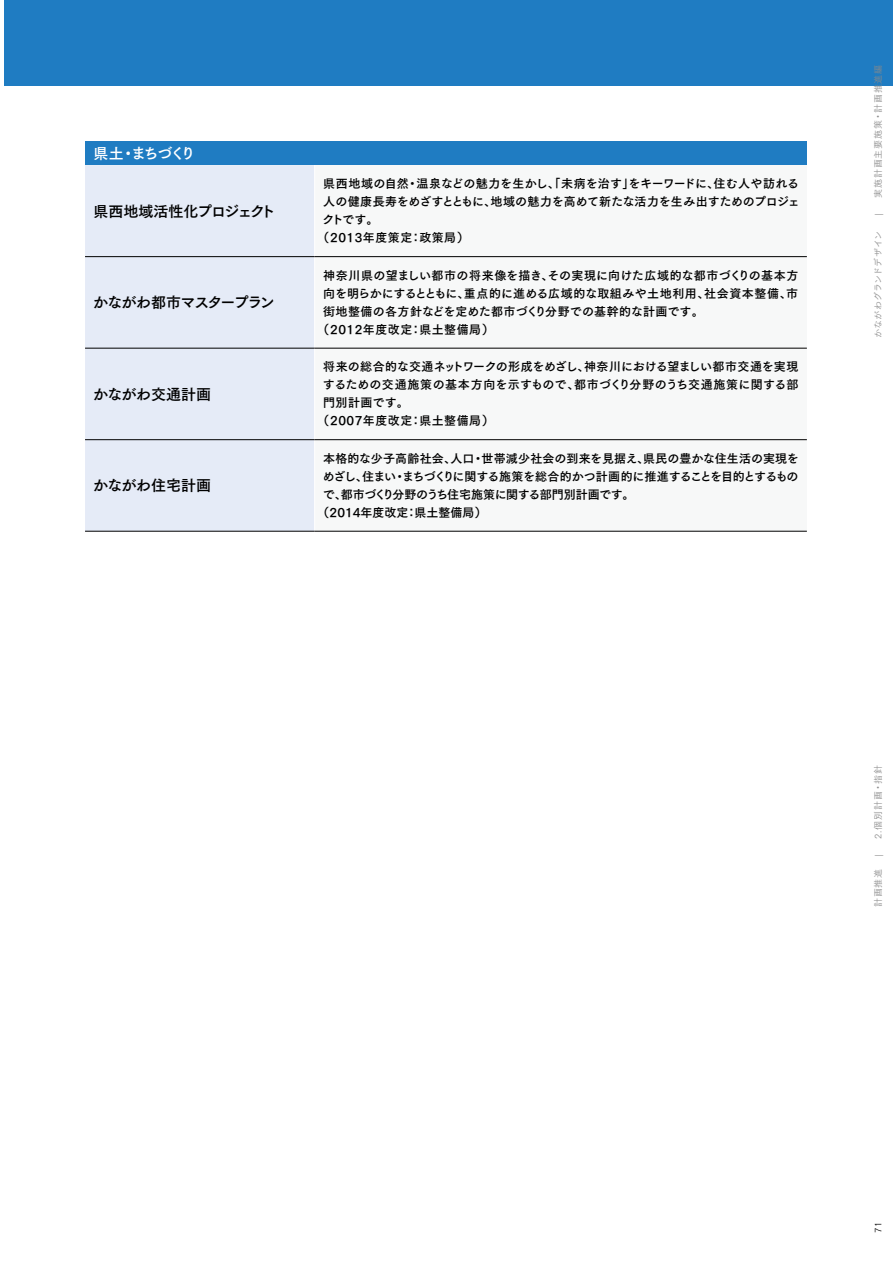
<style>
.page{position:relative;width:893px;height:1263px;background:#fff}
.page>*{position:absolute;margin:0;border:0;box-sizing:border-box;transform-origin:0 0}
.t1{font:15px "Tsuku Go Pro B";letter-spacing:-.01em;color:#000}
.t2{font:15px "Tsuku Go Pro B";letter-spacing:-.03em;color:#000}
.t3{font:15px "Tsuku Go Pro B";letter-spacing:-.07em;color:#000}
.t4{font:15px "Tsuku Go Pro B";letter-spacing:-.15em;color:#fff}
.t5{font:12px "Tsuku Go Pro B";letter-spacing:.005em;color:#000}
.t6{font:12px "Tsuku Go Pro B";letter-spacing:.04em;color:#000}
.t7{font:12px "Tsuku Go Pro B";letter-spacing:-.065em;color:#000}
.t8{font:12px "Tsuku Go Pro B";letter-spacing:-.015em;color:#000}
.t9{font:12px "Tsuku Go Pro B";letter-spacing:.035em;color:#000}
.t10{font:12px "Tsuku Go Pro B";letter-spacing:-.03em;color:#000}
.t11{font:9px "Tsuku Go Pro R";letter-spacing:.1em;color:#898989}
.t12{font:9px "Tsuku Go Pro R";letter-spacing:.01em;color:#898989}
.t13{font:9px "Tsuku Go Pro R";color:#000}
</style>
<div class="page">
<div style="left:0;top:0;width:893px;height:85px;background:#1f7cc2"></div>
<div style="left:85px;top:142px;width:722px;height:23px;background:#1f7cc2"></div>
<div style="left:85px;top:165px;width:229px;height:366px;background:#e5ebf7"></div>
<svg style="left:315px;top:257px;width:492px;height:274px"></svg>
<hr style="left:85px;top:256px;width:230px;height:1px;background:#000">
<hr style="left:315px;top:256px;width:492px;height:1px;background:#000">
<hr style="left:85px;top:348px;width:230px;height:1px;background:#000">
<hr style="left:315px;top:348px;width:492px;height:1px;background:#000">
<hr style="left:85px;top:439px;width:230px;height:1px;background:#000">
<hr style="left:315px;top:439px;width:492px;height:1px;background:#000">
<hr style="left:85px;top:531px;width:230px;height:1px;background:#000">
<hr style="left:315px;top:531px;width:492px;height:1px;background:#000">
<hr style="left:0;top:0;width:4px;height:1263px;background:#fff">
<p class="t4" style="left:94px;top:140px;width:103px">県土・まちづくり</p>
<p class="t2" style="left:94px;top:198px;width:183px">県西地域活性化プロジェクト</p>
<p class="t3" style="left:93px;top:289px;width:183px">かながわ都市マスタープラン</p>
<p class="t1" style="left:93px;top:381px;width:119px">かながわ交通計画</p>
<p class="t1" style="left:93px;top:472px;width:119px">かながわ住宅計画</p>
<p class="t5" style="left:323px;top:173px;width:478px">県西地域の自然・温泉などの魅力を生かし、「未病を治す」をキーワードに、住む人や訪れる</p>
<p class="t8" style="left:323px;top:191px;width:478px">人の健康長寿をめざすとともに、地域の魅力を高めて新たな活力を生み出すためのプロジェ</p>
<p class="t5" style="left:323px;top:209px;width:57px">クトです。</p>
<p class="t6" style="left:318px;top:227px;width:153px">（2013年度策定：政策局）</p>
<p class="t9" style="left:323px;top:265px;width:477px">神奈川県の望ましい都市の将来像を描き、その実現に向けた広域的な都市づくりの基本方</p>
<p class="t5" style="left:323px;top:283px;width:477px">向を明らかにするとともに、重点的に進める広域的な取組みや土地利用、社会資本整備、市</p>
<p class="t5" style="left:323px;top:301px;width:382px">街地整備の各方針などを定めた都市づくり分野での基幹的な計画です。</p>
<p class="t6" style="left:318px;top:319px;width:178px">（2012年度改定：県土整備局）</p>
<p class="t5" style="left:323px;top:357px;width:477px">将来の総合的な交通ネットワークの形成をめざし、神奈川における望ましい都市交通を実現</p>
<p class="t5" style="left:323px;top:375px;width:477px">するための交通施策の基本方向を示すもので、都市づくり分野のうち交通施策に関する部</p>
<p class="t5" style="left:323px;top:393px;width:87px">門別計画です。</p>
<p class="t6" style="left:318px;top:411px;width:178px">（2007年度改定：県土整備局）</p>
<p class="t5" style="left:323px;top:448px;width:477px">本格的な少子高齢社会、人口・世帯減少社会の到来を見据え、県民の豊かな住生活の実現を</p>
<p class="t7" style="left:323px;top:466px;width:477px">めざし、住まい・まちづくりに関する施策を総合的かつ計画的に推進することを目的とするもの</p>
<p class="t10" style="left:323px;top:484px;width:313px">で、都市づくり分野のうち住宅施策に関する部門別計画です。</p>
<p class="t5" style="left:318px;top:502px;width:170px">（2014年度改定：県土整備局）</p>
<p class="t11" style="left:871px;top:198px;width:135px;rotate:-90deg">実施計画主要施策・計画推進編</p>
<p class="t11" style="left:871px;top:216px;width:4px;rotate:-90deg">|</p>
<p class="t12" style="left:871px;top:338px;width:108px;rotate:-90deg">かながわグランドデザイン</p>
<p class="t11" style="left:871px;top:839px;width:75px;rotate:-90deg">2.個別計画・指針</p>
<p class="t11" style="left:871px;top:857px;width:4px;rotate:-90deg">|</p>
<p class="t11" style="left:871px;top:907px;width:40px;rotate:-90deg">計画推進</p>
<p class="t13" style="left:871px;top:1233px;width:13px;rotate:-90deg">71</p>
</div>
